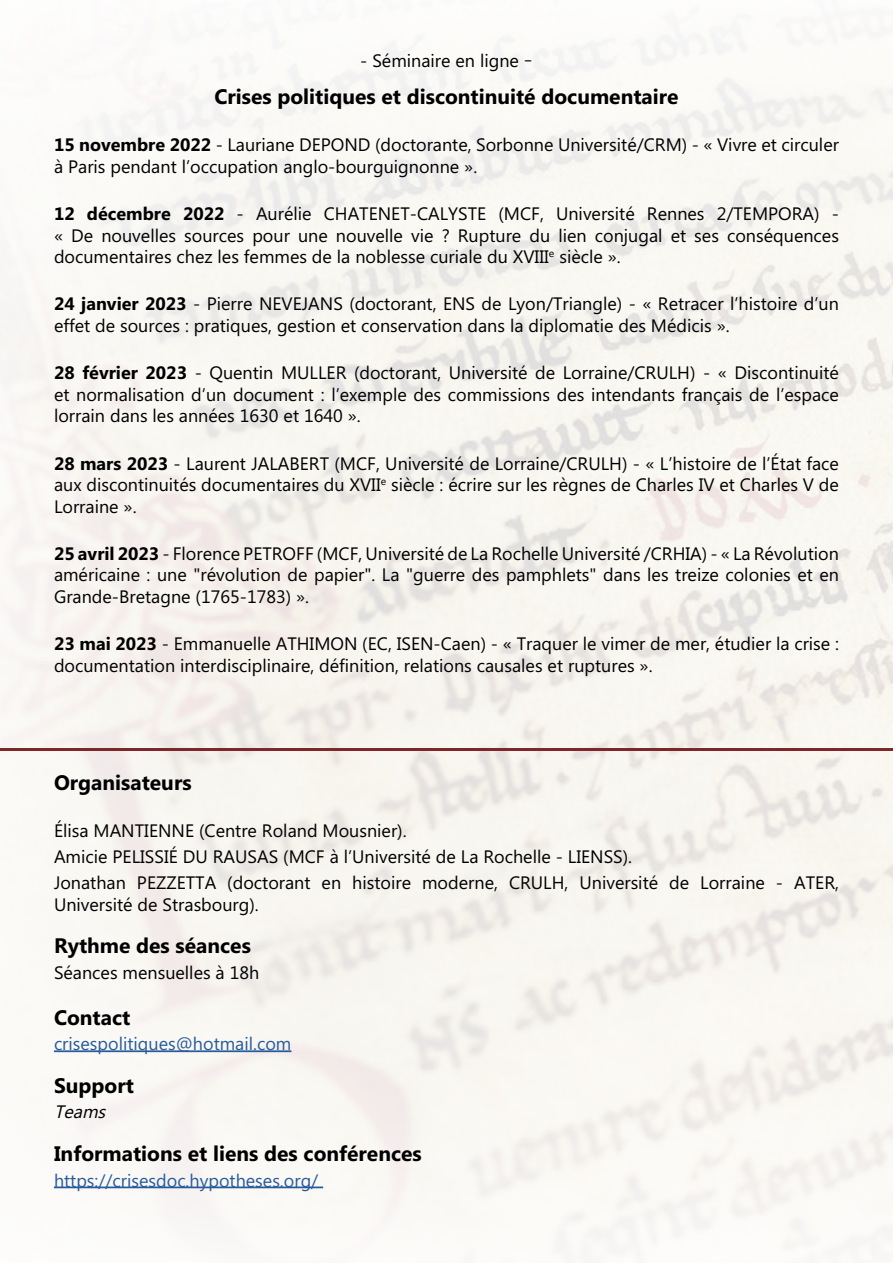
<style>
.page{position:relative;width:893px;height:1263px;background:#fff}
.page>*{position:absolute;margin:0;border:0;box-sizing:border-box;transform-origin:0 0}
.t1{font:700 21px "Microsoft Phags Pa";color:#000}
.t2{font:18px/21.6px "Microsoft Phags Pa";color:#000}
.t3{font:18px "Microsoft Phags Pa";color:#275b9b}
.t4{font:italic 18px "Microsoft Phags Pa";color:#000}
.s1{font-weight:700}
</style>
<div class="page">
<hr style="left:54px;top:1050px;width:237px;height:2px;background:#275b9b">
<hr style="left:54px;top:1186px;width:269px;height:2px;background:#275b9b">
<hr style="left:0;top:748px;width:893px;height:3px;background:#7e272a">
<p class="t2" style="left:360px;top:49px;width:174px">- Séminaire en ligne –</p>
<p class="t1" style="left:214px;top:82px;width:466px">Crises politiques et discontinuité documentaire</p>
<p class="t2" style="left:54px;top:133px;width:786px"><span class="s1">15 novembre 2022</span> - Lauriane DEPOND (doctorante, Sorbonne Université/CRM) - « Vivre et circuler à Paris pendant l’occupation anglo-bourguignonne ».</p>
<p class="t2" style="left:54px;top:202px;width:786px;text-align:justify"><span class="s1">12 décembre 2022</span> - Aurélie CHATENET-CALYSTE (MCF, Université Rennes 2/TEMPORA) - « De nouvelles sources pour une nouvelle vie ? Rupture du lien conjugal et ses conséquences documentaires chez les femmes de la noblesse curiale du XVIII<sup>e</sup> siècle ».</p>
<p class="t2" style="left:54px;top:292px;width:786px"><span class="s1">24 janvier 2023</span> - Pierre NEVEJANS (doctorant, ENS de Lyon/Triangle) - « Retracer l’histoire d’un effet de sources : pratiques, gestion et conservation dans la diplomatie des Médicis ».</p>
<p class="t2" style="left:54px;top:361px;width:786px;text-align:justify"><span class="s1">28 février 2023</span> - Quentin MULLER (doctorant, Université de Lorraine/CRULH) - « Discontinuité et normalisation d’un document : l’exemple des commissions des intendants français de l’espace lorrain dans les années 1630 et 1640 ».</p>
<p class="t2" style="left:54px;top:451px;width:786px;text-align:justify"><span class="s1">28 mars 2023</span> - Laurent JALABERT (MCF, Université de Lorraine/CRULH) - « L’histoire de l’État face aux discontinuités documentaires du XVII<sup>e</sup> siècle : écrire sur les règnes de Charles IV et Charles V de Lorraine ».</p>
<p class="t2" style="left:54px;top:542px;width:786px;text-align:justify"><span class="s1">25 avril 2023</span> - Florence PETROFF (MCF, Université de La Rochelle Université /CRHIA) - « La Révolution américaine : une "révolution de papier". La "guerre des pamphlets" dans les treize colonies et en Grande-Bretagne (1765-1783) ».</p>
<p class="t2" style="left:54px;top:632px;width:786px"><span class="s1">23 mai 2023</span> - Emmanuelle ATHIMON (EC, ISEN-Caen) - « Traquer le vimer de mer, étudier la crise : documentation interdisciplinaire, définition, relations causales et ruptures ».</p>
<p class="t1" style="left:54px;top:767px;width:139px">Organisateurs</p>
<p class="t2" style="left:54px;top:817px;width:786px;line-height:25.8px">Élisa MANTIENNE (Centre Roland Mousnier).<br>Amicie PELISSIÉ DU RAUSAS (MCF à l’Université de La Rochelle - LIENSS).<br>Jonathan PEZZETTA (doctorant en histoire moderne, CRULH, Université de Lorraine - ATER,</p>
<p class="t2" style="left:54px;top:892px;width:206px">Université de Strasbourg).</p>
<p class="t1" style="left:54px;top:930px;width:198px">Rythme des séances</p>
<p class="t2" style="left:54px;top:961px;width:207px">Séances mensuelles à 18h</p>
<p class="t1" style="left:54px;top:1002px;width:78px">Contact</p>
<p class="t3" style="left:54px;top:1031px;width:239px">crisespolitiques@hotmail.com</p>
<p class="t1" style="left:54px;top:1070px;width:81px">Support</p>
<p class="t4" style="left:54px;top:1100px;width:58px">Teams</p>
<p class="t1" style="left:54px;top:1138px;width:369px">Informations et liens des conférences</p>
<p class="t3" style="left:54px;top:1168px;width:266px">https://crisesdoc.hypotheses.org/</p>
</div>
